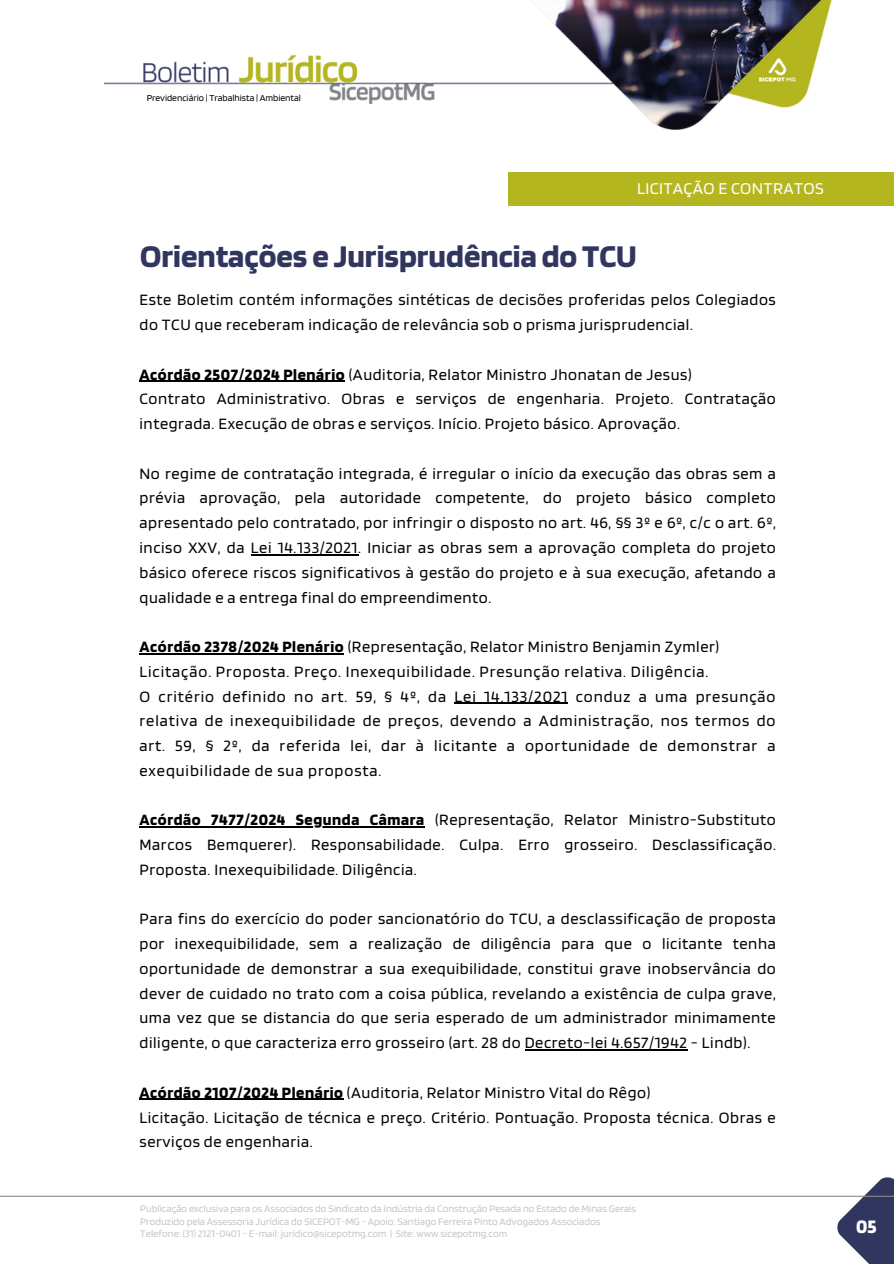
<style>
.page{position:relative;width:894px;height:1264px;background:#fff}
.page>*{position:absolute;margin:0;border:0;box-sizing:border-box;transform-origin:0 0}
.t1{font:700 33px "Blinker";color:#31365f}
.t2{font:700 19.95px "Blinker";color:#fff}
.t3{font:17.25px "Blinker";letter-spacing:.02em;color:#fff}
.t4{font:16.5px/24.8px "Blinker";letter-spacing:.035em;color:#000}
.t5{font:16.5px/24.8px "Blinker";letter-spacing:.055em;color:#000}
.t6{font:10.5px "Blinker";color:#c6c7c9}
.t7{font:9.6px "Blinker";color:#000}
.s1{font-weight:700}
</style>
<div class="page">
<img style="left:105px;top:0;width:727px;height:129px">
<svg style="left:835px;top:1177px;width:58px;height:86px"></svg>
<hr style="left:0;top:1195px;width:893px;height:1px;background:#8a8c8f">
<div style="left:508px;top:172px;width:385px;height:33px;background:#b4b61f"></div>
<hr style="left:139px;top:381px;width:206px;height:1px;background:#000">
<hr style="left:251px;top:554px;width:107px;height:1px;background:#000">
<hr style="left:139px;top:653px;width:205px;height:1px;background:#000">
<hr style="left:454px;top:702px;width:114px;height:1px;background:#000">
<hr style="left:139px;top:826px;width:286px;height:1px;background:#000">
<hr style="left:524px;top:1049px;width:163px;height:1px;background:#000">
<hr style="left:139px;top:1098px;width:205px;height:1px;background:#000">
<p class="t7" style="left:147px;top:92px;width:156px">Previdenciário | Trabalhista | Ambiental</p>
<h3 class="t3" style="left:636px;top:178px;width:188px">LICITAÇÃO E CONTRATOS</h3>
<p class="t1" style="left:140px;top:236px;width:498px">Orientações e Jurisprudência do TCU</p>
<h3 class="t4" style="left:139px;top:287px;width:637px">Este Boletim contém informações sintéticas de decisões proferidas pelos Colegiados do TCU que receberam indicação de relevância sob o prisma jurisprudencial.</h3>
<h3 class="t4" style="left:139px;top:361px;width:637px"><span class="s1">Acórdão 2507/2024 Plenário</span> (Auditoria, Relator Ministro Jhonatan de Jesus)<br>Contrato Administrativo. Obras e serviços de engenharia. Projeto. Contratação integrada. Execução de obras e serviços. Início. Projeto básico. Aprovação.</h3>
<h3 class="t4" style="left:139px;top:460px;width:637px;text-align:justify">No regime de contratação integrada, é irregular o início da execução das obras sem a prévia aprovação, pela autoridade competente, do projeto básico completo apresentado pelo contratado, por infringir o disposto no art. 46, §§ 3º e 6º, c/c o art. 6º, inciso XXV, da Lei 14.133/2021. Iniciar as obras sem a aprovação completa do projeto básico oferece riscos significativos à gestão do projeto e à sua execução, afetando a qualidade e a entrega final do empreendimento.</h3>
<h3 class="t5" style="left:139px;top:633px;width:637px"><span class="s1">Acórdão 2378/2024 Plenário</span> (Representação, Relator Ministro Benjamin Zymler)<br>Licitação. Proposta. Preço. Inexequibilidade. Presunção relativa. Diligência.<br>O critério definido no art. 59, § 4º, da Lei 14.133/2021 conduz a uma presunção relativa de inexequibilidade de preços, devendo a Administração, nos termos do art. 59, § 2º, da referida lei, dar à licitante a oportunidade de demonstrar a exequibilidade de sua proposta.</h3>
<h3 class="t4" style="left:139px;top:807px;width:637px;text-align:justify"><span class="s1">Acórdão 7477/2024 Segunda Câmara</span> (Representação, Relator Ministro-Substituto Marcos Bemquerer). Responsabilidade. Culpa. Erro grosseiro. Desclassificação.<br>Proposta. Inexequibilidade. Diligência.</h3>
<p class="t4" style="left:139px;top:906px;width:637px;text-align:justify">Para fins do exercício do poder sancionatório do TCU, a desclassificação de proposta por inexequibilidade, sem a realização de diligência para que o licitante tenha oportunidade de demonstrar a sua exequibilidade, constitui grave inobservância do dever de cuidado no trato com a coisa pública, revelando a existência de culpa grave, uma vez que se distancia do que seria esperado de um administrador minimamente diligente, o que caracteriza erro grosseiro (art. 28 do Decreto-lei 4.657/1942 - Lindb).</p>
<p class="t4" style="left:139px;top:1079px;width:637px"><span class="s1">Acórdão 2107/2024 Plenário</span> (Auditoria, Relator Ministro Vital do Rêgo)<br>Licitação. Licitação de técnica e preço. Critério. Pontuação. Proposta técnica. Obras e serviços de engenharia.</p>
<p class="t6" style="left:140px;top:1202px;width:497px">Publicação exclusiva para os Associados do Sindicato da Indústria da Construção Pesada no Estado de Minas Gerais</p>
<h2 class="t6" style="left:140px;top:1214px;width:461px">Produzido pela Assessoria Jurídica do SICEPOT-MG - Apoio: Santiago Ferreira Pinto Advogados Associados</h2>
<h1 class="t6" style="left:140px;top:1226px;width:368px">Telefone: (31) 2121-0401 - E-mail: juridico@sicepotmg.com | Site: www.sicepotmg.com</h1>
<h3 class="t2" style="left:855px;top:1213px;width:22px">05</h3>
</div>
